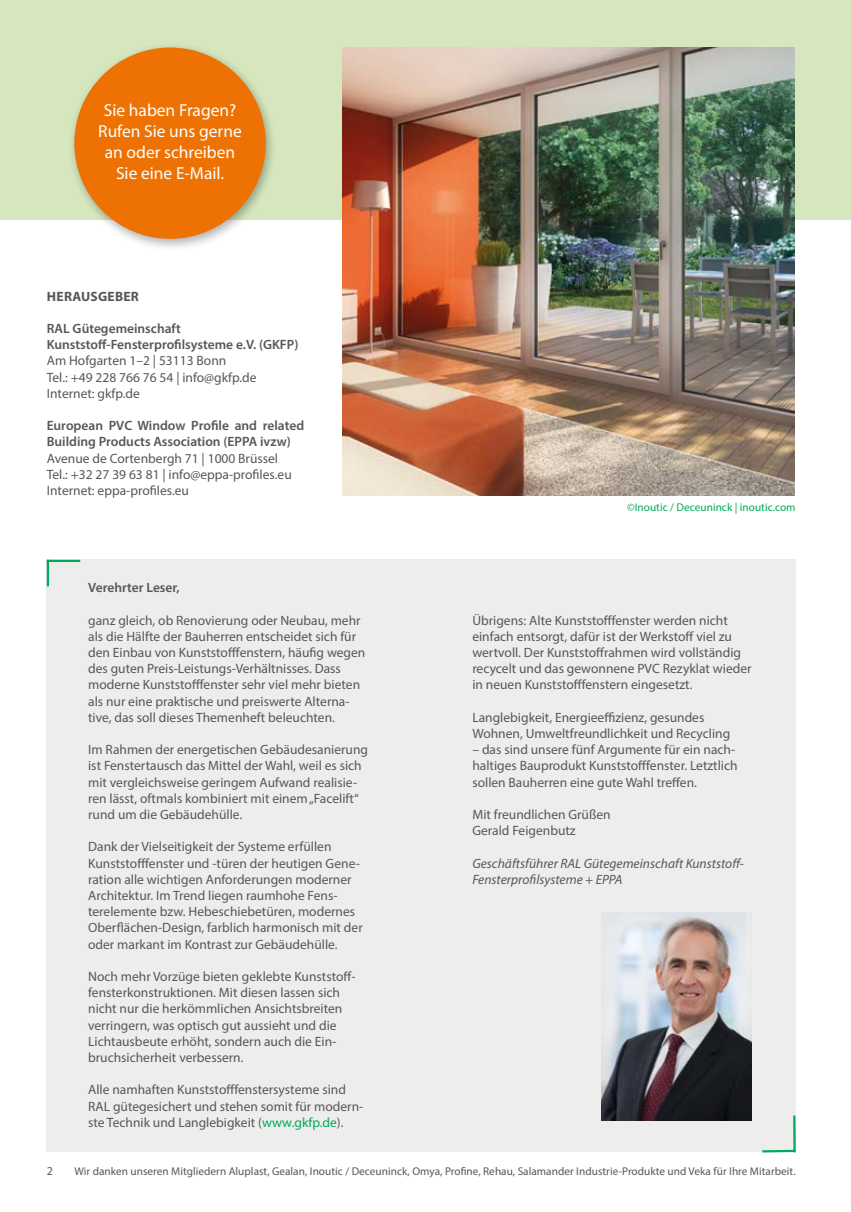
<style>
.page{position:relative;width:851px;height:1212px;background:#fff}
.page>*{position:absolute;margin:0;border:0;box-sizing:border-box;transform-origin:0 0}
.t1{font:17.4px/20.9px "Myriad Pro";color:#fff;text-align:center}
.t2{font:13.5px/16.2px "Myriad Pro";color:#575756}
.t3{font:600 13.5px/16.2px "Myriad Pro";color:#575756}
.t4{font:italic 13.5px/16.2px "Myriad Pro";color:#575756}
.t5{font:700 13.5px "Myriad Pro";letter-spacing:.02em;color:#575756}
.t6{font:12px "Myriad Pro";color:#575756}
.t7{font:11.25px "Myriad Pro";letter-spacing:.005em;color:#575756}
.t8{font:11.25px "Myriad Pro";letter-spacing:.005em;color:#02a85d}
.s1{color:#02a85d}
</style>
<div class="page">
<hr style="left:850px;top:0;width:1px;height:219px;background:#d6e7be">
<div style="left:0;top:0;width:850px;height:219px;background:#d6e7be"></div>
<div style="left:433px;top:560px;width:362px;height:592px;background:#ededed"></div>
<div style="left:47px;top:560px;width:386px;height:592px;background:#ededed"></div>
<img style="left:601px;top:912px;width:150px;height:209px">
<img style="left:342px;top:47px;width:452px;height:448px">
<hr style="left:47px;top:560px;width:2px;height:26px;background:#02a85d">
<hr style="left:47px;top:560px;width:33px;height:2px;background:#02a85d">
<div style="left:67px;top:42px;width:210px;height:210px;background:#000;opacity:.3"></div>
<div style="left:74px;top:48px;width:192px;height:191px;background:#ee7203;border-radius:50%"></div>
<hr style="left:793px;top:1115px;width:2px;height:37px;background:#02a85d">
<svg style="left:762px;top:1148px;width:34px;height:5px"></svg>
<p class="t1" style="left:98px;top:100px;width:145px">Sie haben Fragen?<br>Rufen Sie uns gerne an oder schreiben<br>Sie eine E-Mail.</p>
<p class="t5" style="left:47px;top:287px;width:94px">HERAUSGEBER</p>
<p class="t3" style="left:47px;top:320px;width:253px">RAL Gütegemeinschaft<br>Kunststoff-Fensterprofilsysteme e.V. (GKFP)</p>
<p class="t2" style="left:47px;top:352px;width:211px">Am Hofgarten 1–2 | 53113 Bonn<br>Tel.: +49 228 766 76 54 | info@gkfp.de<br>Internet: gkfp.de</p>
<p class="t3" style="left:47px;top:417px;width:259px">European PVC Window Profile and related<br>Building Products Association (EPPA ivzw)</p>
<p class="t2" style="left:47px;top:450px;width:246px">Avenue de Cortenbergh 71 | 1000 Brüssel<br>Tel.: +32 27 39 63 81 | info@eppa-profiles.eu<br>Internet: eppa-profiles.eu</p>
<p class="t3" style="left:88px;top:579px;width:93px">Verehrter Leser,</p>
<p class="t2" style="left:88px;top:612px;width:279px">ganz gleich, ob Renovierung oder Neubau, mehr als die Hälfte der Bauherren entscheidet sich für den Einbau von Kunststofffenstern, häufig wegen des guten Preis-Leistungs-Verhältnisses. Dass moderne Kunststofffenster sehr viel mehr bieten als nur eine praktische und preiswerte Alterna&shy;tive, das soll dieses Themenheft beleuchten.</p>
<p class="t2" style="left:88px;top:741px;width:281px">Im Rahmen der energetischen Gebäudesanierung ist Fenstertausch das Mittel der Wahl, weil es sich mit vergleichsweise geringem Aufwand realisie&shy;ren lässt, oftmals kombiniert mit einem „Facelift“ rund um die Gebäudehülle.</p>
<p class="t2" style="left:88px;top:838px;width:276px">Dank der Vielseitigkeit der Systeme erfüllen Kunststofffenster und -türen der heutigen Gene&shy;ration alle wichtigen Anforderungen moderner Architektur. Im Trend liegen raumhohe Fens&shy;terelemente bzw. Hebeschiebetüren, modernes Oberflächen-Design, farblich harmonisch mit der oder markant im Kontrast zur Gebäudehülle.</p>
<p class="t2" style="left:88px;top:968px;width:269px">Noch mehr Vorzüge bieten geklebte Kunststoff&shy;fensterkonstruktionen. Mit diesen lassen sich nicht nur die herkömmlichen Ansichtsbreiten verringern, was optisch gut aussieht und die Lichtausbeute erhöht, sondern auch die Ein&shy;bruchsicherheit verbessern.</p>
<p class="t2" style="left:88px;top:1081px;width:276px">Alle namhaften Kunststofffenstersysteme sind<br>RAL gütegesichert und stehen somit für modern&shy;ste Technik und Langlebigkeit (<span class="s1">www.gkfp.de</span>).</p>
<p class="t8" style="left:627px;top:500px;width:170px">©Inoutic / Deceuninck | inoutic.com</p>
<p class="t2" style="left:472px;top:612px;width:281px">Übrigens: Alte Kunststofffenster werden nicht einfach entsorgt, dafür ist der Werkstoff viel zu wertvoll. Der Kunststoffrahmen wird vollständig recycelt und das gewonnene PVC Rezyklat wieder in neuen Kunststofffenstern eingesetzt.</p>
<p class="t2" style="left:472px;top:709px;width:259px">Langlebigkeit, Energieeffizienz, gesundes<br>Wohnen, Umweltfreundlichkeit und Recycling</p>
<p class="t2" style="left:472px;top:741px;width:267px">– das sind unsere fünf Argumente für ein nach&shy;haltiges Bauprodukt Kunststofffenster. Letztlich sollen Bauherren eine gute Wahl treffen.</p>
<p class="t2" style="left:472px;top:806px;width:140px">Mit freundlichen Grüßen<br>Gerald Feigenbutz</p>
<p class="t4" style="left:472px;top:855px;width:273px">Geschäftsführer RAL Gütegemeinschaft Kunststoff-<br>Fensterprofilsysteme + EPPA</p>
<p class="t6" style="left:47px;top:1164px;width:8px">2</p>
<p class="t7" style="left:75px;top:1165px;width:722px">Wir danken unseren Mitgliedern Aluplast, Gealan, Inoutic / Deceuninck, Omya, Profine, Rehau, Salamander Industrie-Produkte und Veka für Ihre Mitarbeit.</p>
</div>
